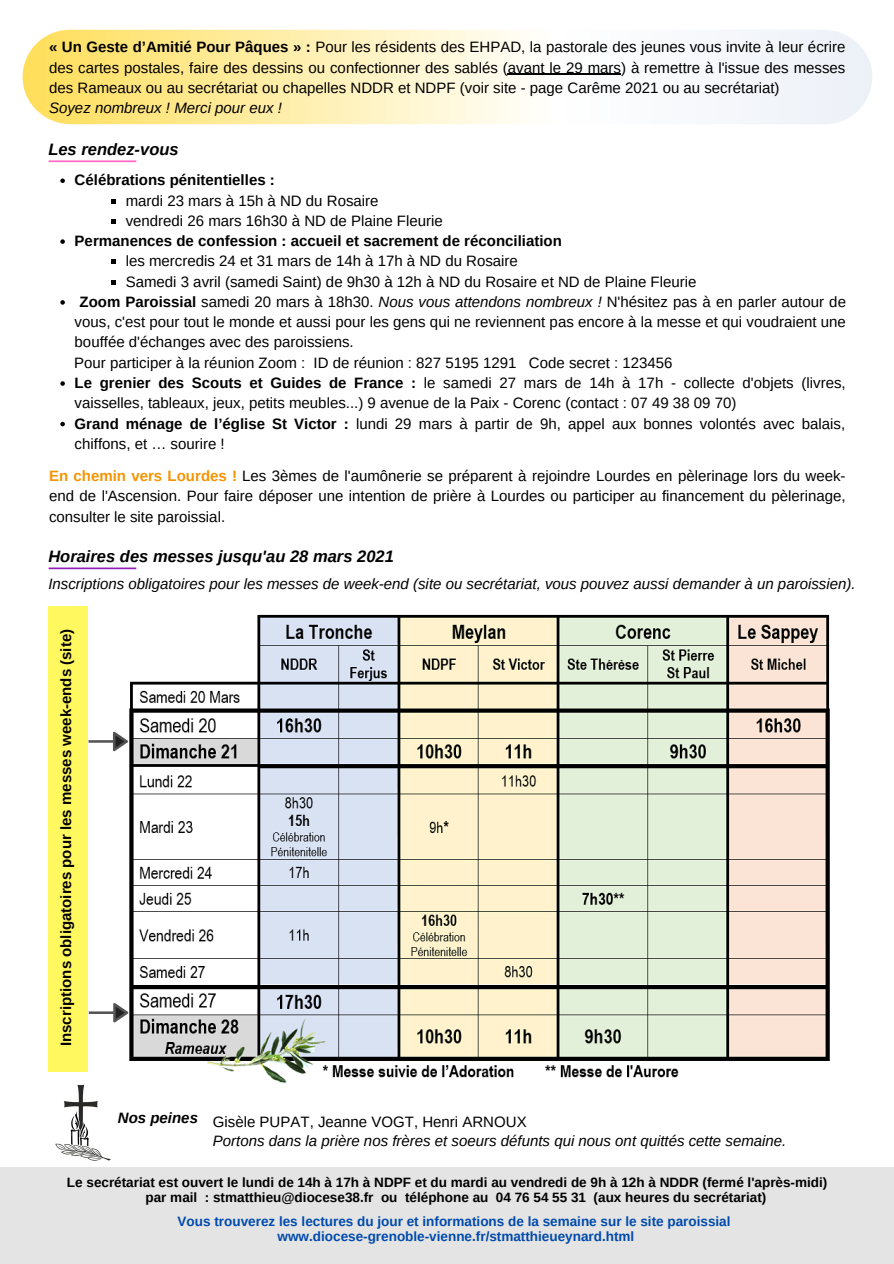
<style>
.page{position:relative;width:894px;height:1264px;background:#fff}
.page>*{position:absolute;margin:0;border:0;box-sizing:border-box;transform-origin:0 0}
.t1{font:italic 700 16.5px "Arimo";color:#000}
.t2{font:15px/20.2px "Arimo";color:#000;text-align:justify}
.t3{font:italic 15px "Arimo";color:#000}
.t4{font:700 15px "Arimo";color:#000}
.t5{font:italic 700 15px "Arimo";color:#000}
.t6{font:700 13.5px "Arimo";color:#000}
.t7{font:700 13.5px "Arimo";color:#004aad}
.s1{font-weight:700}
.s2{font-style:italic}
.s3{font-weight:700;color:#f49401}
</style>
<div class="page">
<div style="left:0;top:1166px;width:893px;height:97px;background:#e3e4e3"></div>
<svg style="left:49px;top:567px;width:87px;height:2px"></svg>
<div style="left:48px;top:606px;width:39px;height:465px;background:#fff95f"></div>
<img style="left:128px;top:614px;width:702px;height:470px">
<svg style="left:88px;top:731px;width:40px;height:20px"></svg>
<svg style="left:89px;top:1003px;width:39px;height:19px"></svg>
<svg style="left:49px;top:160px;width:87px;height:2px"></svg>
<img style="left:55px;top:1084px;width:56px;height:77px">
<svg style="left:60px;top:178px;width:5px;height:5px"></svg>
<svg style="left:111px;top:199px;width:5px;height:4px"></svg>
<svg style="left:111px;top:219px;width:5px;height:4px"></svg>
<svg style="left:60px;top:239px;width:5px;height:5px"></svg>
<svg style="left:111px;top:259px;width:5px;height:5px"></svg>
<svg style="left:111px;top:280px;width:5px;height:4px"></svg>
<svg style="left:60px;top:300px;width:5px;height:5px"></svg>
<svg style="left:60px;top:381px;width:5px;height:5px"></svg>
<svg style="left:60px;top:422px;width:5px;height:4px"></svg>
<svg style="left:22px;top:30px;width:850px;height:94px"></svg>
<hr style="left:507px;top:74px;width:114px;height:1px;background:#000">
<p class="t2" style="left:49px;top:37px;width:797px"><span class="s1">« Un Geste d’Amitié Pour Pâques » :</span> Pour les résidents des EHPAD, la pastorale des jeunes vous invite à leur écrire des cartes postales, faire des dessins ou confectionner des sablés (avant le 29 mars) à remettre à l'issue des messes des Rameaux ou au secrétariat ou chapelles NDDR et NDPF (voir site - page Carême 2021 ou au secrétariat)</p>
<p class="t3" style="left:49px;top:100px;width:234px">Soyez nombreux ! Merci pour eux !</p>
<p class="t1" style="left:48px;top:140px;width:132px">Les rendez-vous</p>
<p class="t4" style="left:75px;top:172px;width:202px">Célébrations pénitentielles :</p>
<p class="t2" style="left:126px;top:190px;width:254px">mardi 23 mars à 15h à ND du Rosaire</p>
<p class="t2" style="left:126px;top:210px;width:318px">vendredi 26 mars 16h30 à ND de Plaine Fleurie</p>
<p class="t4" style="left:75px;top:232px;width:488px">Permanences de confession : accueil et sacrement de réconciliation</p>
<p class="t2" style="left:126px;top:251px;width:393px">les mercredis 24 et 31 mars de 14h à 17h à ND du Rosaire</p>
<p class="t2" style="left:126px;top:271px;width:572px">Samedi 3 avril (samedi Saint) de 9h30 à 12h à ND du Rosaire et ND de Plaine Fleurie</p>
<p class="t2" style="left:75px;top:291px;width:772px;text-indent:5px"><span class="s1">Zoom Paroissial</span> samedi 20 mars à 18h30. <span class="s2">Nous vous attendons nombreux !</span> N'hésitez pas à en parler autour de vous, c'est pour tout le monde et aussi pour les gens qui ne reviennent pas encore à la messe et qui voudraient une bouffée d'échanges avec des paroissiens.</p>
<p class="t2" style="left:75px;top:373px;width:772px"><span class="s1">Le grenier des Scouts et Guides de France :</span> le samedi 27 mars de 14h à 17h - collecte d'objets (livres, vaisselles, tableaux, jeux, petits meubles...) 9 avenue de la Paix - Corenc (contact : 07 49 38 09 70)</p>
<p class="t2" style="left:75px;top:413px;width:772px"><span class="s1">Grand ménage de l’église St Victor :</span> lundi 29 mars à partir de 9h, appel aux bonnes volontés avec balais, chiffons, et … sourire !</p>
<p class="t2" style="left:74px;top:352px;width:599px">Pour participer à la réunion Zoom : ID de réunion : 827 5195 1291 Code secret : 123456</p>
<p class="t2" style="left:49px;top:466px;width:798px"><span class="s3">En chemin vers Lourdes !</span> Les 3èmes de l'aumônerie se préparent à rejoindre Lourdes en pèlerinage lors du week&shy;end de l'Ascension. Pour faire déposer une intention de prière à Lourdes ou participer au financement du pèlerinage, consulter le site paroissial.</p>
<p class="t1" style="left:48px;top:546px;width:347px">Horaires des messes jusqu'au 28 mars 2021</p>
<p class="t3" style="left:48px;top:575px;width:808px">Inscriptions obligatoires pour les messes de week-end (site ou secrétariat, vous pouvez aussi demander à un paroissien).</p>
<p class="t4" style="left:57px;top:1046px;width:418px;rotate:-90deg">Inscriptions obligatoires pour les messes week-ends (site)</p>
<p class="t5" style="left:118px;top:1109px;width:82px">Nos peines</p>
<p class="t2" style="left:213px;top:1111px;width:315px">Gisèle PUPAT, Jeanne VOGT, Henri ARNOUX</p>
<p class="t3" style="left:213px;top:1132px;width:575px">Portons dans la prière nos frères et soeurs défunts qui nous ont quittés cette semaine.</p>
<p class="t6" style="left:67px;top:1175px;width:761px">Le secrétariat est ouvert le lundi de 14h à 17h à NDPF et du mardi au vendredi de 9h à 12h à NDDR (fermé l'après-midi)</p>
<p class="t6" style="left:145px;top:1190px;width:622px">par mail : stmatthieu@diocese38.fr ou téléphone au 04 76 54 55 31 (aux heures du secrétariat)</p>
<p class="t7" style="left:177px;top:1213px;width:554px">Vous trouverez les lectures du jour et informations de la semaine sur le site paroissial</p>
<p class="t7" style="left:277px;top:1228px;width:358px">www.diocese-grenoble-vienne.fr/stmatthieueynard.html</p>
</div>
